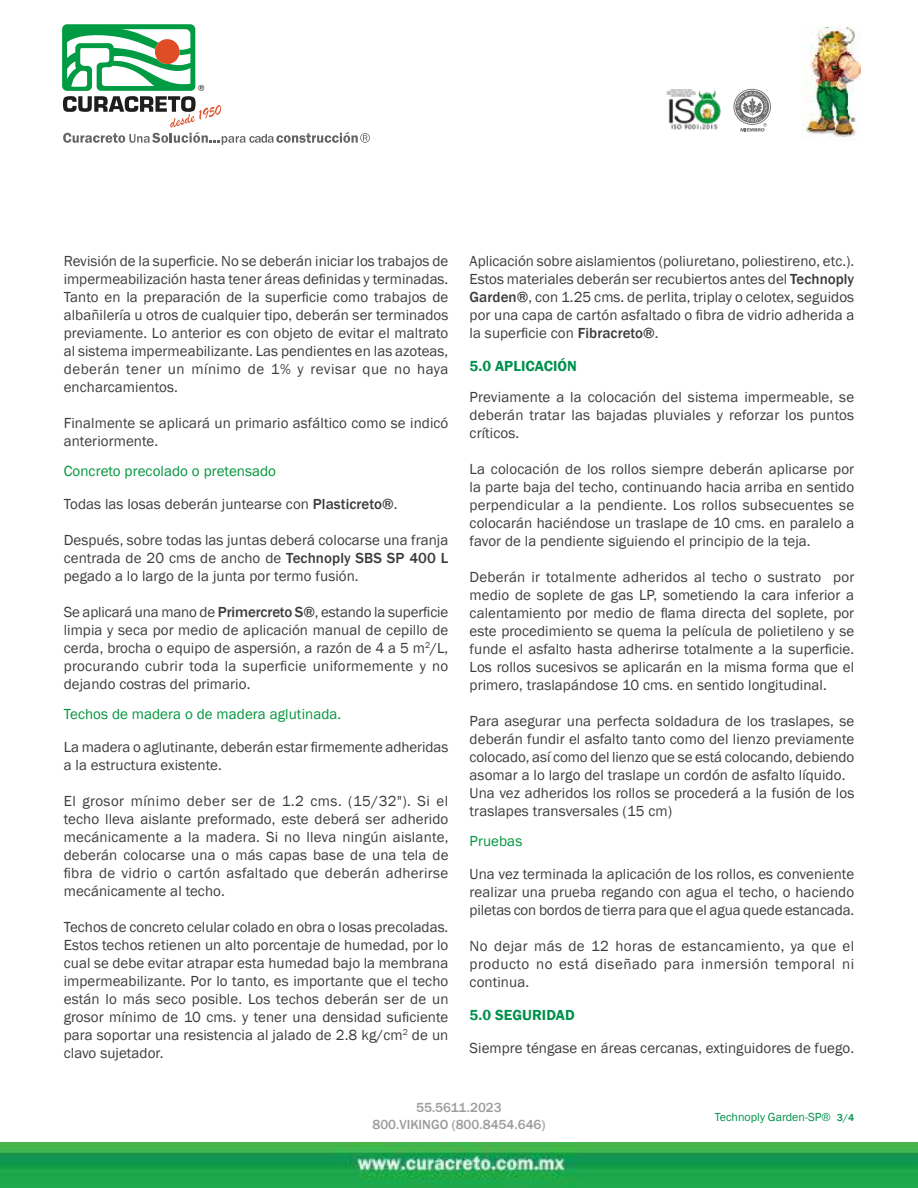
<style>
.page{position:relative;width:918px;height:1188px;background:#fff}
.page>*{position:absolute;margin:0;border:0;box-sizing:border-box;transform-origin:0 0}
.t1{font:15px/18px "Franklin Gothic";letter-spacing:.005em;color:#3c3c3b;text-align:justify}
.t2{font:15px "Franklin Gothic";letter-spacing:.005em;color:#00953b}
.t3{font:600 15px "Franklin Gothic";letter-spacing:.005em;color:#00914c}
.t4{font:500 13.5px/16.2px "Franklin Gothic";color:#9d9d9c;text-align:center}
.t5{font:12px "Franklin Gothic";color:#00914c}
.s1{font-weight:500}
.s2{font-weight:500;font-size:10.5px}
</style>
<div class="page">
<img style="left:803px;top:27px;width:58px;height:113px">
<img style="left:0;top:1143px;width:918px;height:45px">
<svg style="left:62px;top:24px;width:308px;height:121px"></svg>
<svg style="left:851px;top:118px;width:4px;height:4px"></svg>
<img style="left:666px;top:89px;width:55px;height:41px">
<svg style="left:733px;top:89px;width:38px;height:43px"></svg>
<p class="t1" style="left:64px;top:252px;width:386px">Revisión de la superficie. No se deberán iniciar los trabajos de impermeabilización hasta tener áreas definidas y terminadas.<br>Tanto en la preparación de la superficie como trabajos de albañilería u otros de cualquier tipo, deberán ser terminados previamente. Lo anterior es con objeto de evitar el maltrato al sistema impermeabilizante. Las pendientes en las azoteas, deberán tener un mínimo de 1% y revisar que no haya encharcamientos.</p>
<p class="t1" style="left:64px;top:414px;width:386px">Finalmente se aplicará un primario asfáltico como se indicó anteriormente.</p>
<p class="t2" style="left:64px;top:461px;width:214px">Concreto precolado o pretensado</p>
<p class="t1" style="left:64px;top:495px;width:335px">Todas las losas deberán juntearse con <span class="s1">Plasticreto®</span>.</p>
<p class="t1" style="left:64px;top:531px;width:386px">Después, sobre todas las juntas deberá colocarse una franja centrada de 20 cms de ancho de <span class="s1">Technoply SBS SP 400 L </span>pegado a lo largo de la junta por termo fusión.</p>
<p class="t1" style="left:64px;top:603px;width:386px">Se aplicará una mano de <span class="s1">Primercreto S®</span>, estando la superficie limpia y seca por medio de aplicación manual de cepillo de cerda, brocha o equipo de aspersión, a razón de 4 a 5 m<sup>2</sup>/L, procurando cubrir toda la superficie uniformemente y no dejando costras del primario.</p>
<p class="t2" style="left:64px;top:704px;width:279px">Techos de madera o de madera aglutinada.</p>
<p class="t1" style="left:64px;top:738px;width:386px">La madera o aglutinante, deberán estar firmemente adheridas a la estructura existente.</p>
<p class="t1" style="left:64px;top:792px;width:386px">El grosor mínimo deber ser de 1.2 cms. (15/32"). Si el techo lleva aislante preformado, este deberá ser adherido mecánicamente a la madera. Si no lleva ningún aislante, deberán colocarse una o más capas base de una tela de fibra de vidrio o cartón asfaltado que deberán adherirse mecánicamente al techo.</p>
<p class="t1" style="left:64px;top:918px;width:386px">Techos de concreto celular colado en obra o losas precoladas.<br>Estos techos retienen un alto porcentaje de humedad, por lo cual se debe evitar atrapar esta humedad bajo la membrana impermeabilizante. Por lo tanto, es importante que el techo están lo más seco posible. Los techos deberán ser de un grosor mínimo de 10 cms. y tener una densidad suficiente para soportar una resistencia al jalado de 2.8 kg/cm<sup>2</sup> de un clavo sujetador.</p>
<p class="t1" style="left:470px;top:252px;width:386px">Aplicación sobre aislamientos (poliuretano, poliestireno, etc.).<br>Estos materiales deberán ser recubiertos antes del <span class="s1">Technoply Garden®</span>, con 1.25 cms. de perlita, triplay o celotex, seguidos por una capa de cartón asfaltado o fibra de vidrio adherida a la superficie con <span class="s1">Fibracreto®</span>.</p>
<p class="t3" style="left:470px;top:356px;width:109px">5.0 APLICACIÓN</p>
<p class="t1" style="left:470px;top:388px;width:386px">Previamente a la colocación del sistema impermeable, se deberán tratar las bajadas pluviales y reforzar los puntos críticos.</p>
<p class="t1" style="left:470px;top:460px;width:386px">La colocación de los rollos siempre deberán aplicarse por la parte baja del techo, continuando hacia arriba en sentido perpendicular a la pendiente. Los rollos subsecuentes se colocarán haciéndose un traslape de 10 cms. en paralelo a favor de la pendiente siguiendo el principio de la teja.</p>
<p class="t1" style="left:470px;top:568px;width:386px">Deberán ir totalmente adheridos al techo o sustrato por medio de soplete de gas LP, sometiendo la cara inferior a calentamiento por medio de flama directa del soplete, por este procedimiento se quema la película de polietileno y se funde el asfalto hasta adherirse totalmente a la superficie.<br>Los rollos sucesivos se aplicarán en la misma forma que el primero, traslapándose 10 cms. en sentido longitudinal.</p>
<p class="t1" style="left:470px;top:712px;width:386px;text-align:left">Para asegurar una perfecta soldadura de los traslapes, se deberán fundir el asfalto tanto como del lienzo previamente colocado, así como del lienzo que se está colocando, debiendo asomar a lo largo del traslape un cordón de asfalto líquido.<br>Una vez adheridos los rollos se procederá a la fusión de los traslapes transversales (15 cm)</p>
<p class="t2" style="left:470px;top:832px;width:54px">Pruebas</p>
<p class="t1" style="left:470px;top:865px;width:386px">Una vez terminada la aplicación de los rollos, es conveniente realizar una prueba regando con agua el techo, o haciendo piletas con bordos de tierra para que el agua quede estancada.</p>
<p class="t1" style="left:470px;top:937px;width:386px">No dejar más de 12 horas de estancamiento, ya que el producto no está diseñado para inmersión temporal ni continua.</p>
<p class="t3" style="left:470px;top:1006px;width:107px">5.0 SEGURIDAD</p>
<p class="t1" style="left:470px;top:1039px;width:386px">Siempre téngase en áreas cercanas, extinguidores de fuego.</p>
<p class="t4" style="left:372px;top:1100px;width:175px">55.5611.2023<br>800.VIKINGO (800.8454.646)</p>
<p class="t5" style="left:715px;top:1110px;width:141px">Technoply Garden-SP® <span class="s2">3/4</span></p>
</div>
